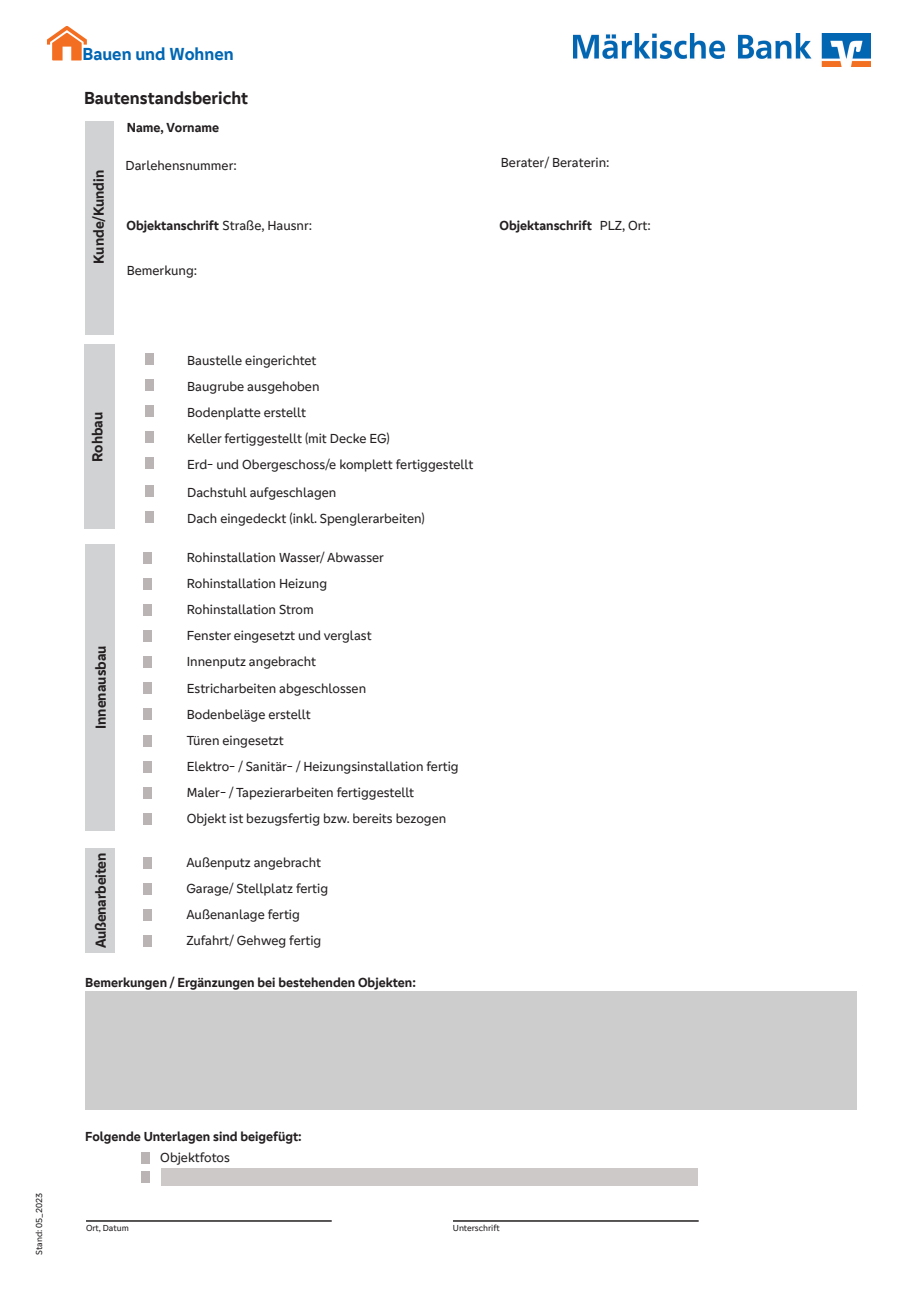
<style>
.page{position:relative;width:919px;height:1289px;background:#fff}
.page>*{position:absolute;margin:0;border:0;box-sizing:border-box;transform-origin:0 0}
.t1{font:700 18px "Genos GFG";color:#231f20}
.t2{font:700 18px "Genos GFG";color:#0166b3}
.t3{font:700 15px "Genos GFG";color:#231f20}
.t4{font:13.5px/26.1px "Genos GFG";color:#231f20}
.t5{font:700 13.5px "Genos GFG";color:#231f20}
.t6{font:9px "Genos GFG";color:#231f20}
.s1{font-weight:400}
</style>
<div class="page">
<div style="left:84px;top:344px;width:30px;height:185px;background:#d1d2d4"></div>
<div style="left:146px;top:353px;width:8px;height:11px;background:#bab5b4"></div>
<div style="left:146px;top:379px;width:8px;height:11px;background:#bab5b4"></div>
<div style="left:146px;top:405px;width:8px;height:12px;background:#bab5b4"></div>
<div style="left:146px;top:431px;width:8px;height:12px;background:#bab5b4"></div>
<div style="left:146px;top:457px;width:8px;height:12px;background:#bab5b4"></div>
<div style="left:146px;top:485px;width:8px;height:12px;background:#bab5b4"></div>
<div style="left:146px;top:511px;width:8px;height:12px;background:#bab5b4"></div>
<div style="left:85px;top:121px;width:28px;height:214px;background:#d1d2d4"></div>
<div style="left:85px;top:544px;width:30px;height:286px;background:#d1d2d4"></div>
<div style="left:144px;top:552px;width:8px;height:12px;background:#bab5b4"></div>
<div style="left:144px;top:578px;width:8px;height:12px;background:#bab5b4"></div>
<div style="left:144px;top:604px;width:8px;height:12px;background:#bab5b4"></div>
<div style="left:144px;top:630px;width:8px;height:12px;background:#bab5b4"></div>
<div style="left:144px;top:656px;width:8px;height:12px;background:#bab5b4"></div>
<div style="left:144px;top:682px;width:8px;height:12px;background:#bab5b4"></div>
<div style="left:144px;top:708px;width:8px;height:12px;background:#bab5b4"></div>
<div style="left:144px;top:734px;width:8px;height:12px;background:#bab5b4"></div>
<div style="left:144px;top:760px;width:8px;height:12px;background:#bab5b4"></div>
<div style="left:144px;top:786px;width:8px;height:12px;background:#bab5b4"></div>
<div style="left:144px;top:812px;width:8px;height:12px;background:#bab5b4"></div>
<div style="left:85px;top:848px;width:30px;height:104px;background:#d1d2d4"></div>
<div style="left:144px;top:856px;width:8px;height:12px;background:#bab5b4"></div>
<div style="left:144px;top:882px;width:8px;height:12px;background:#bab5b4"></div>
<div style="left:144px;top:909px;width:8px;height:11px;background:#bab5b4"></div>
<div style="left:144px;top:935px;width:8px;height:11px;background:#bab5b4"></div>
<div style="left:85px;top:991px;width:771px;height:118px;background:#cdcdcd"></div>
<hr style="left:86px;top:1220px;width:246px;height:1px;background:#231f20">
<hr style="left:453px;top:1220px;width:245px;height:1px;background:#231f20">
<div style="left:142px;top:1151px;width:8px;height:12px;background:#bab5b4"></div>
<div style="left:142px;top:1170px;width:8px;height:12px;background:#bab5b4"></div>
<div style="left:162px;top:1167px;width:536px;height:18px;background:#cdc9c8"></div>
<svg style="left:47px;top:26px;width:40px;height:34px"></svg>
<img style="left:573px;top:33px;width:297px;height:33px">
<h1 class="t2" style="left:82px;top:44px;width:153px">Bauen und Wohnen</h1>
<h1 class="t1" style="left:84px;top:87px;width:166px">Bautenstandsbericht</h1>
<p class="t3" style="left:90px;top:263px;width:95px;rotate:-90deg">Kunde/Kundin</p>
<p class="t5" style="left:127px;top:120px;width:94px">Name, Vorname</p>
<p class="t4" style="left:126px;top:153px;width:113px">Darlehensnummer:</p>
<p class="t4" style="left:501px;top:149px;width:110px">Berater/ Beraterin:</p>
<p class="t5" style="left:499px;top:217px;width:94px">Objektanschrift</p>
<p class="t5" style="left:127px;top:217px;width:187px">Objektanschrift <span class="s1">Straße, Hausnr:</span></p>
<p class="t4" style="left:599px;top:212px;width:53px">PLZ, Ort:</p>
<p class="t4" style="left:127px;top:257px;width:72px">Bemerkung:</p>
<p class="t3" style="left:89px;top:462px;width:51px;rotate:-90deg">Rohbau</p>
<p class="t3" style="left:92px;top:729px;width:85px;rotate:-90deg">Innenausbau</p>
<p class="t4" style="left:187px;top:347px;width:287px">Baustelle eingerichtet<br>Baugrube ausgehoben<br>Bodenplatte erstellt<br>Keller fertiggestellt (mit Decke EG)<br>Erd- und Obergeschoss/e komplett fertiggestellt</p>
<p class="t4" style="left:187px;top:479px;width:239px">Dachstuhl aufgeschlagen<br>Dach eingedeckt (inkl. Spenglerarbeiten)</p>
<p class="t4" style="left:187px;top:544px;width:273px">Rohinstallation Wasser/ Abwasser<br>Rohinstallation Heizung<br>Rohinstallation Strom<br>Fenster eingesetzt und verglast<br>Innenputz angebracht<br>Estricharbeiten abgeschlossen<br>Bodenbeläge erstellt<br>Türen eingesetzt<br>Elektro- / Sanitär- / Heizungsinstallation fertig<br>Maler- / Tapezierarbeiten fertiggestellt<br>Objekt ist bezugsfertig bzw. bereits bezogen</p>
<p class="t3" style="left:92px;top:948px;width:97px;rotate:-90deg">Außenarbeiten</p>
<p class="t4" style="left:186px;top:849px;width:143px">Außenputz angebracht<br>Garage/ Stellplatz fertig<br>Außenanlage fertig<br>Zufahrt/ Gehweg fertig</p>
<p class="t5" style="left:85px;top:974px;width:332px">Bemerkungen / Ergänzungen bei bestehenden Objekten:</p>
<p class="t6" style="left:34px;top:1254px;width:64px;rotate:-90deg">Stand: 05_2023</p>
<p class="t5" style="left:85px;top:1128px;width:218px">Folgende Unterlagen sind beigefügt:</p>
<p class="t4" style="left:160px;top:1144px;width:71px">Objektfotos</p>
<p class="t6" style="left:86px;top:1222px;width:44px">Ort, Datum</p>
<p class="t6" style="left:453px;top:1222px;width:48px">Unterschrift</p>
</div>
